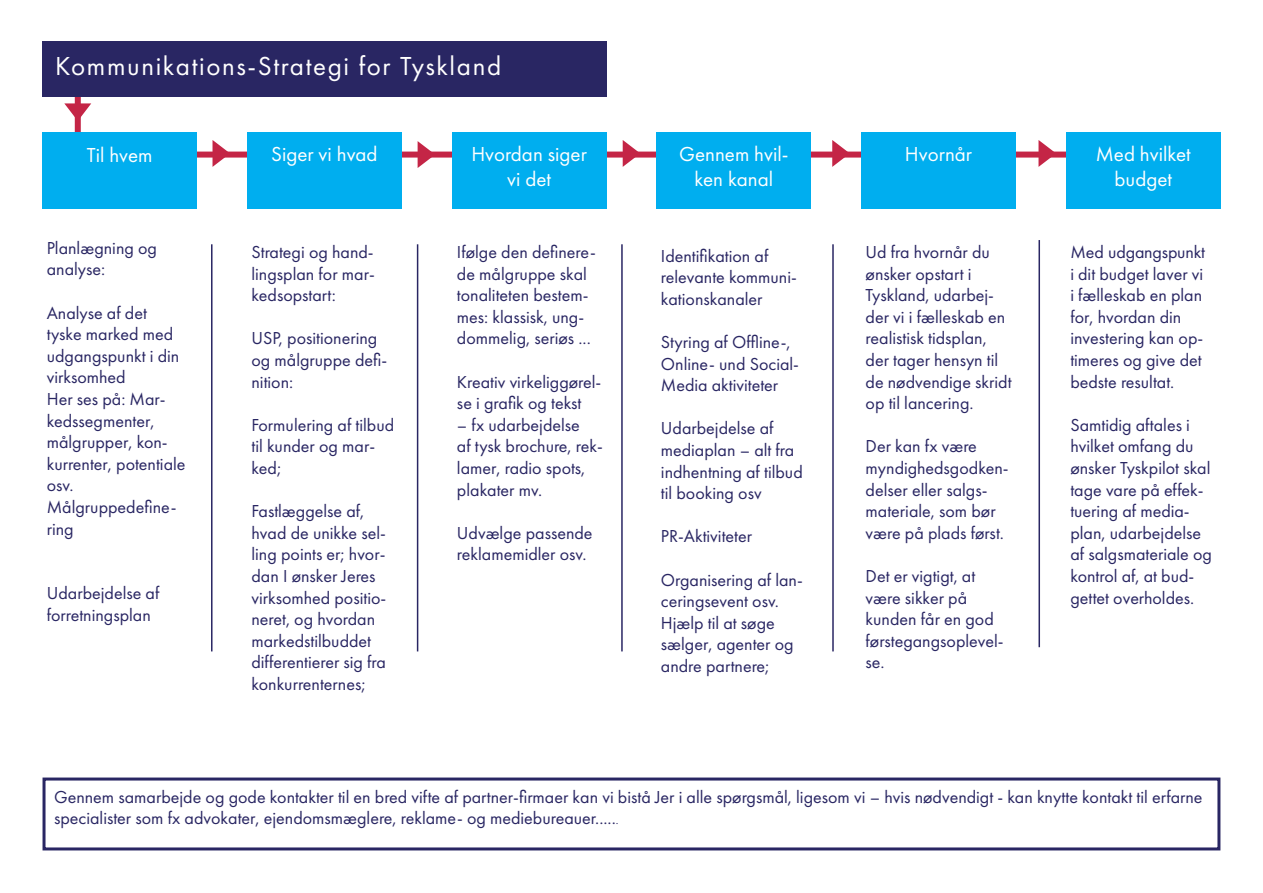
<style>
.page{position:relative;width:1263px;height:893px;background:#fff}
.page>*{position:absolute;margin:0;border:0;box-sizing:border-box;transform-origin:0 0}
.t1{font:27px "Futura PT";letter-spacing:.06em;color:#fff}
.t2{font:21px/25.2px "Futura PT";color:#fff;text-align:center}
.t3{font:18px/21.6px "Futura PT";color:#292663}
.s1{font-size:12px}
</style>
<div class="page">
<div style="left:75px;top:43px;width:6px;height:100px;background:#c42546"></div>
<div style="left:47px;top:152px;width:1077px;height:6px;background:#c42546"></div>
<div style="left:43px;top:132px;width:154px;height:77px;background:#00aeef"></div>
<div style="left:43px;top:41px;width:564px;height:56px;background:#292663"></div>
<div style="left:1066px;top:132px;width:154px;height:77px;background:#00aeef"></div>
<div style="left:861px;top:132px;width:155px;height:77px;background:#00aeef"></div>
<div style="left:657px;top:132px;width:154px;height:77px;background:#00aeef"></div>
<div style="left:452px;top:132px;width:154px;height:77px;background:#00aeef"></div>
<div style="left:247px;top:132px;width:155px;height:77px;background:#00aeef"></div>
<div style="left:43px;top:777px;width:1177px;height:73px;border:3px solid #292663"></div>
<svg style="left:212px;top:140px;width:18px;height:27px"></svg>
<svg style="left:1038px;top:140px;width:18px;height:27px"></svg>
<svg style="left:832px;top:140px;width:18px;height:27px"></svg>
<svg style="left:623px;top:140px;width:17px;height:27px"></svg>
<svg style="left:418px;top:141px;width:17px;height:27px"></svg>
<svg style="left:64px;top:103px;width:27px;height:18px"></svg>
<hr style="left:211px;top:244px;width:1px;height:407px;background:#292663">
<hr style="left:832px;top:244px;width:2px;height:407px;background:#292663">
<hr style="left:1038px;top:240px;width:2px;height:407px;background:#292663">
<hr style="left:621px;top:244px;width:2px;height:407px;background:#292663">
<hr style="left:417px;top:244px;width:1px;height:407px;background:#292663">
<h1 class="t1" style="left:55px;top:50px;width:447px">Kommunikations-Strategi for Tyskland</h1>
<p class="t2" style="left:87px;top:142px;width:67px">Til hvem</p>
<p class="t2" style="left:271px;top:142px;width:108px">Siger vi hvad</p>
<p class="t2" style="left:471px;top:142px;width:117px">Hvordan siger vi det</p>
<p class="t2" style="left:679px;top:142px;width:111px">Gennem hvil-</p>
<p class="t2" style="left:905px;top:142px;width:69px">Hvornår</p>
<p class="t2" style="left:694px;top:167px;width:80px">ken kanal</p>
<p class="t2" style="left:1096px;top:142px;width:96px">Med hvilket budget</p>
<p class="t3" style="left:47px;top:237px;width:112px">Planlægning og analyse:</p>
<p class="t3" style="left:47px;top:302px;width:140px">Analyse af det tyske marked med udgangspunkt i din virksomhed<br>Her ses på: Mar&shy;kedssegmenter, målgrupper, kon&shy;kurrenter, potentiale osv.<br>Målgruppedefine&shy;ring</p>
<p class="t3" style="left:47px;top:582px;width:114px">Udarbejdelse af forretningsplan</p>
<p class="t3" style="left:251px;top:241px;width:125px;text-align:justify">Strategi og hand&shy;lingsplan for mar&shy;kedsopstart:</p>
<p class="t3" style="left:251px;top:328px;width:137px">USP, positionering og målgruppe defi&shy;nition:</p>
<p class="t3" style="left:251px;top:414px;width:144px">Formulering af tilbud til kunder og mar&shy;ked;</p>
<p class="t3" style="left:251px;top:500px;width:136px">Fastlæggelse af, hvad de unikke sel&shy;ling points er; hvor&shy;dan I ønsker Jeres virksomhed positio&shy;neret, og hvordan markedstilbuddet differentierer sig fra konkurrenternes;</p>
<p class="t3" style="left:457px;top:241px;width:140px">Ifølge den definere&shy;de målgruppe skal tonaliteten bestem&shy;mes: klassisk, ung&shy;dommelig, seriøs ...</p>
<p class="t3" style="left:457px;top:371px;width:146px">Kreativ virkeliggørel&shy;se i grafik og tekst</p>
<p class="t3" style="left:457px;top:414px;width:147px">– fx udarbejdelse<br>af tysk brochure, rek&shy;lamer, radio spots, plakater mv.</p>
<p class="t3" style="left:457px;top:522px;width:137px">Udvælge passende reklamemidler osv.</p>
<p class="t3" style="left:661px;top:245px;width:137px">Identifikation af relevante kommuni&shy;kationskanaler</p>
<p class="t3" style="left:661px;top:331px;width:140px">Styring af Offline-,<br>Online- und Social-<br>Media aktiviteter</p>
<p class="t3" style="left:661px;top:418px;width:143px">Udarbejdelse af mediaplan – alt fra indhentning af tilbud til booking osv</p>
<p class="t3" style="left:661px;top:526px;width:93px">PR-Aktiviteter</p>
<p class="t3" style="left:661px;top:569px;width:143px">Organisering af lan&shy;ceringsevent osv.<br>Hjælp til at søge sælger, agenter og andre partnere;</p>
<p class="t3" style="left:866px;top:241px;width:147px">Ud fra hvornår du ønsker opstart i<br>Tyskland, udarbej&shy;der vi i fælleskab en realistisk tidsplan, der tager hensyn til de nødvendige skridt op til lancering.</p>
<p class="t3" style="left:866px;top:436px;width:144px">Der kan fx være myndighedsgodken&shy;delser eller salgs&shy;materiale, som bør være på plads først.</p>
<p class="t3" style="left:866px;top:565px;width:140px">Det er vigtigt, at være sikker på kunden får en god førstegangsoplevel&shy;se.</p>
<p class="t3" style="left:1070px;top:241px;width:136px">Med udgangspunkt i dit budget laver vi i fælleskab en plan for, hvordan din investering kan op&shy;timeres og give det bedste resultat.</p>
<p class="t3" style="left:1070px;top:414px;width:143px">Samtidig aftales i hvilket omfang du ønsker Tyskpilot skal tage vare på effek&shy;tuering af media&shy;plan, udarbejdelse af salgsmateriale og kontrol af, at bud&shy;gettet overholdes.</p>
<p class="t3" style="left:54px;top:786px;width:1150px">Gennem samarbejde og gode kontakter til en bred vifte af partner-firmaer kan vi bistå Jer i alle spørgsmål, ligesom vi – hvis nødvendigt - kan knytte kontakt til erfarne specialister som fx advokater, ejendomsmæglere, reklame- og mediebureauer.....<span class="s1">.</span></p>
</div>
